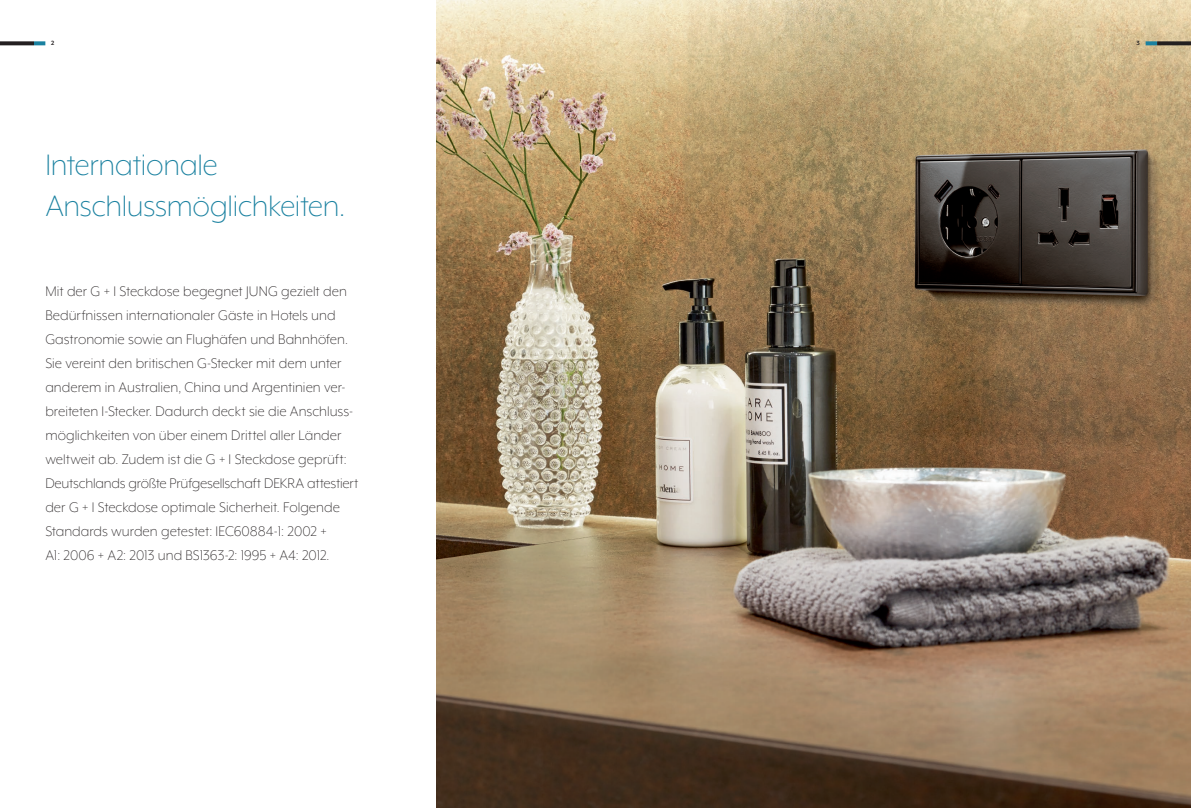
<style>
.page{position:relative;width:1191px;height:808px;background:#fff}
.page>*{position:absolute;margin:0;border:0;box-sizing:border-box;transform-origin:0 0}
.t1{font:300 34px/40.8px "Mr Eaves XL Mod OT";letter-spacing:-.015em;color:#1a81a0}
.t2{font:300 16px/24px "Mr Eaves XL Mod OT";color:#231f20}
.t3{font:700 7px "Mr Eaves XL Mod OT";color:#231f20}
</style>
<div class="page">
<img style="left:437px;top:0;width:754px;height:808px">
<svg style="left:1145px;top:41px;width:12px;height:4px"></svg>
<svg style="left:34px;top:41px;width:11px;height:4px"></svg>
<svg style="left:1157px;top:41px;width:34px;height:4px"></svg>
<svg style="left:0;top:41px;width:34px;height:4px"></svg>
<p class="t3" style="left:51px;top:40px;width:5px">2</p>
<p class="t3" style="left:1136px;top:40px;width:5px">3</p>
<h1 class="t1" style="left:45px;top:144px;width:301px">Internationale<br>Anschlussmöglichkeiten.</h1>
<p class="t2" style="left:45px;top:279px;width:315px">Mit der G + I Steckdose begegnet JUNG gezielt den Bedürfnissen internationaler Gäste in Hotels und Gastronomie sowie an Flughäfen und Bahnhöfen.<br>Sie vereint den britischen G-Stecker mit dem unter anderem in Australien, China und Argentinien ver&shy;breiteten I-Stecker. Dadurch deckt sie die Anschluss&shy;möglichkeiten von über einem Drittel aller Länder weltweit ab. Zudem ist die G + I Steckdose geprüft:<br>Deutschlands größte Prüfgesellschaft DEKRA attestiert der G + I Steckdose optimale Sicherheit. Folgende Standards wurden getestet: IEC60884-1: 2002 +<br>A1: 2006 + A2: 2013 und BS1363-2: 1995 + A4: 2012.</p>
</div>
